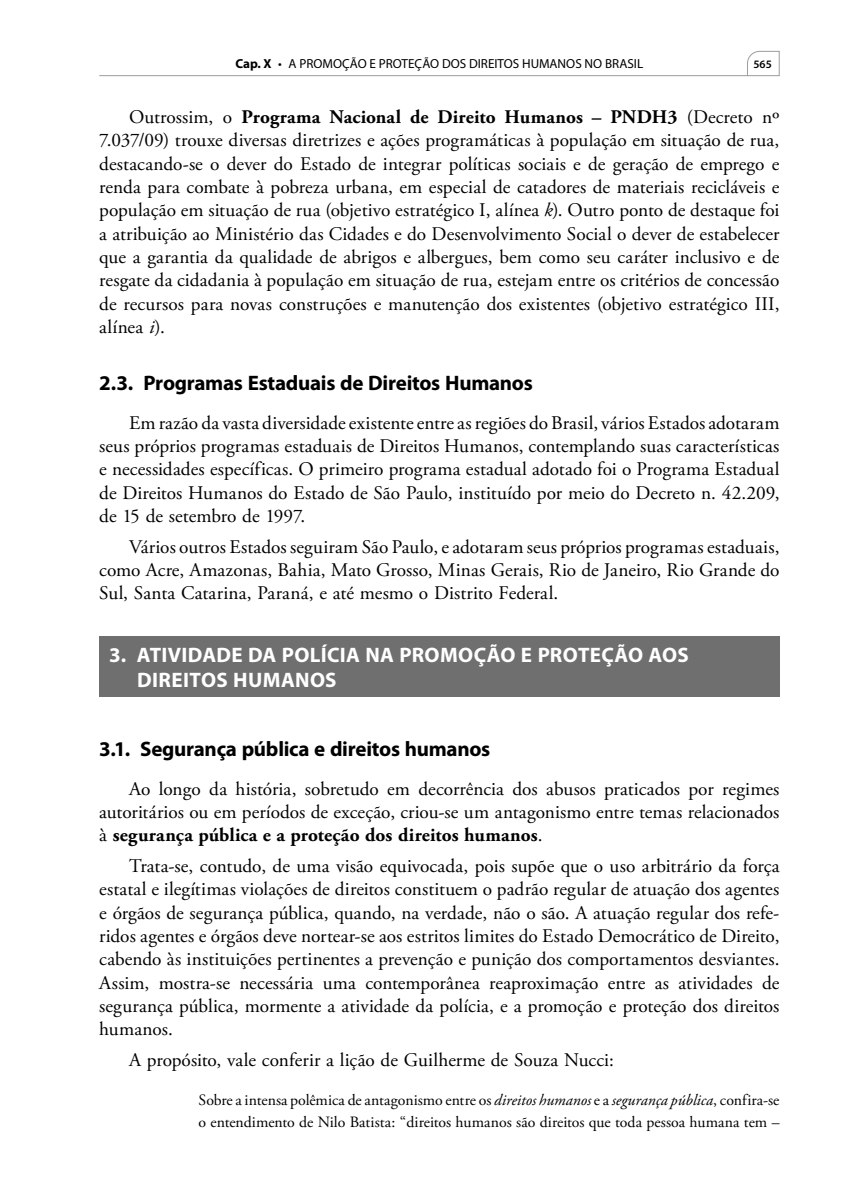
<style>
.page{position:relative;width:844px;height:1191px;background:#fff}
.page>*{position:absolute;margin:0;border:0;box-sizing:border-box;transform-origin:0 0}
.TITULO_2{font:700 21px "Myriad Pro";letter-spacing:-.015em;color:#000}
.TITULO_1{font:700 21px/25px "Myriad Pro";letter-spacing:.015em;color:#fff}
.TEXTO{font:19.25px/23.3px "Adobe Garamond Pro";color:#000;text-align:justify}
.cita{font:15.75px/21.5px "Adobe Garamond Pro";color:#000}
.t1{font:13.12px "Myriad Pro";color:#000}
.t2{font:600 11.38px "Myriad Pro";color:#000}
.s1{font-weight:700}
.s2{font-style:italic}
</style>
<div class="page">
<svg style="left:747px;top:51px;width:32px;height:25px"></svg>
<hr style="left:99px;top:75px;width:648px;height:1px;background:#9d9d9d">
<div style="left:99px;top:636px;width:680px;height:61px;background:#6f6f6f"></div>
<p class="t1" style="left:235px;top:56px;width:409px"><span class="s1">Cap. X</span> • A PROMOÇÃO E PROTEÇÃO DOS DIREITOS HUMANOS NO BRASIL</p>
<p class="t2" style="left:753px;top:57px;width:20px">565</p>
<p class="TEXTO" style="left:99px;top:106px;width:681px;text-indent:30px">Outrossim, o <span class="s1">Programa Nacional de Direito Humanos – PNDH3</span> (Decreto nº 7.037/09) trouxe diversas diretrizes e ações programáticas à população em situação de rua, destacando-se o dever do Estado de integrar políticas sociais e de geração de emprego e renda para combate à pobreza urbana, em especial de catadores de materiais recicláveis e população em situação de rua (objetivo estratégico I, alínea <span class="s2">k</span>). Outro ponto de destaque foi a atribuição ao Ministério das Cidades e do Desenvolvimento Social o dever de estabelecer que a garantia da qualidade de abrigos e albergues, bem como seu caráter inclusivo e de resgate da cidadania à população em situação de rua, estejam entre os critérios de concessão de recursos para novas construções e manutenção dos existentes (objetivo estratégico III, alínea <span class="s2">i</span>).</p>
<p class="TITULO_2" style="left:99px;top:369px;width:435px">2.3. Programas Estaduais de Direitos Humanos</p>
<p class="TEXTO" style="left:99px;top:411px;width:681px;text-indent:30px">Em razão da vasta diversidade existente entre as regiões do Brasil, vários Estados adotaram seus próprios programas estaduais de Direitos Humanos, contemplando suas características e necessidades específicas. O primeiro programa estadual adotado foi o Programa Estadual de Direitos Humanos do Estado de São Paulo, instituído por meio do Decreto n. 42.209, de 15 de setembro de 1997.</p>
<p class="TEXTO" style="left:99px;top:535px;width:681px;text-indent:30px">Vários outros Estados seguiram São Paulo, e adotaram seus próprios programas estaduais, como Acre, Amazonas, Bahia, Mato Grosso, Minas Gerais, Rio de Janeiro, Rio Grande do Sul, Santa Catarina, Paraná, e até mesmo o Distrito Federal.</p>
<p class="TITULO_1" style="left:137px;top:641px;width:553px;text-indent:-28px">3. ATIVIDADE DA POLÍCIA NA PROMOÇÃO E PROTEÇÃO AOS<br>DIREITOS HUMANOS</p>
<p class="TITULO_2" style="left:99px;top:735px;width:392px">3.1. Segurança pública e direitos humanos</p>
<p class="TEXTO" style="left:99px;top:777px;width:681px;text-indent:30px">Ao longo da história, sobretudo em decorrência dos abusos praticados por regimes autoritários ou em períodos de exceção, criou-se um antagonismo entre temas relacionados à <span class="s1">segurança pública e a proteção dos direitos humanos</span>.</p>
<p class="TEXTO" style="left:99px;top:855px;width:681px;text-indent:30px">Trata-se, contudo, de uma visão equivocada, pois supõe que o uso arbitrário da força estatal e ilegítimas violações de direitos constituem o padrão regular de atuação dos agentes e órgãos de segurança pública, quando, na verdade, não o são. A atuação regular dos refe&shy;ridos agentes e órgãos deve nortear-se aos estritos limites do Estado Democrático de Direito, cabendo às instituições pertinentes a prevenção e punição dos comportamentos desviantes.<br>Assim, mostra-se necessária uma contemporânea reaproximação entre as atividades de segurança pública, mormente a atividade da polícia, e a promoção e proteção dos direitos humanos.</p>
<p class="TEXTO" style="left:129px;top:1048px;width:486px">A propósito, vale conferir a lição de Guilherme de Souza Nucci:</p>
<p class="cita" style="left:198px;top:1089px;width:582px">Sobre a intensa polêmica de antagonismo entre os <span class="s2">direitos humanos</span> e a <span class="s2">segurança pública</span>, confira-se o entendimento de Nilo Batista: “direitos humanos são direitos que toda pessoa humana tem –</p>
</div>
